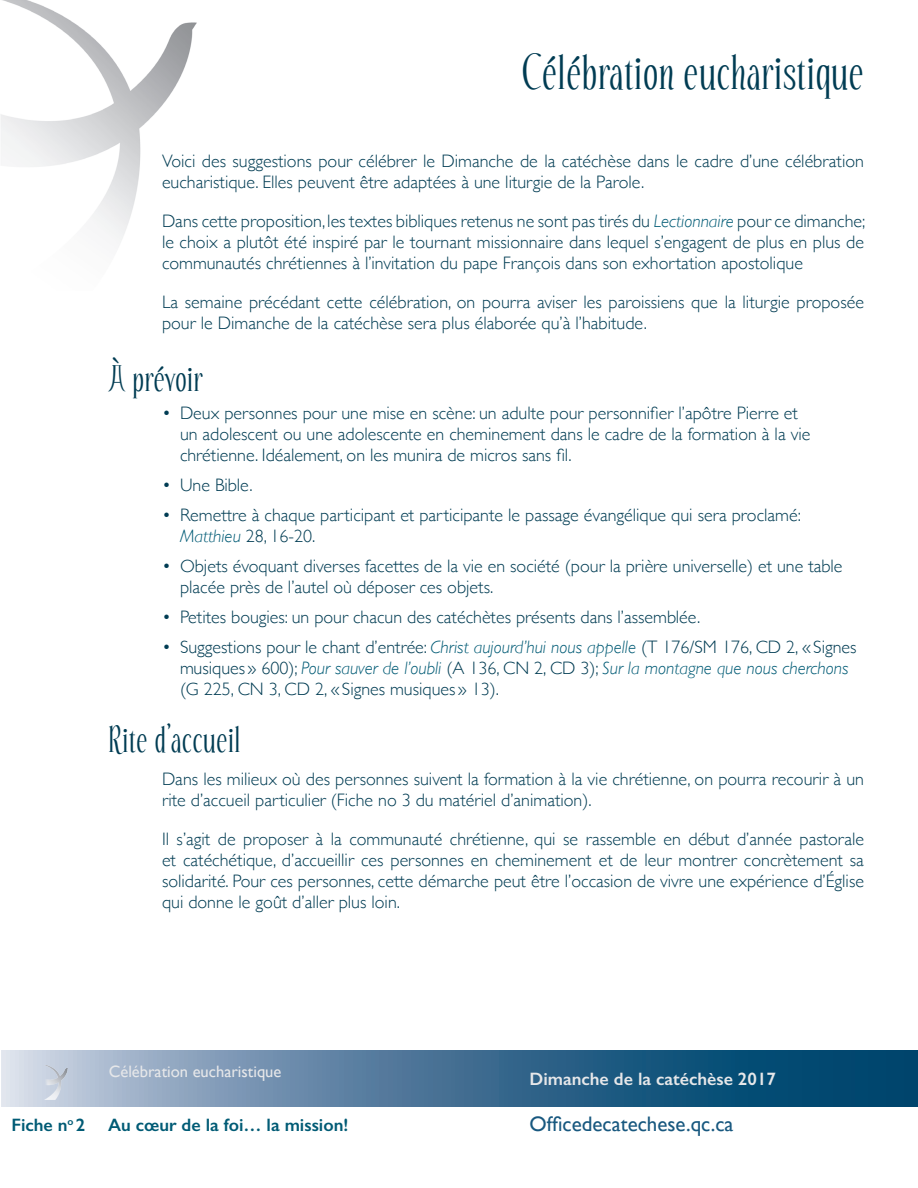
<style>
.page{position:relative;width:918px;height:1188px;background:#fff}
.page>*{position:absolute;margin:0;border:0;box-sizing:border-box;transform-origin:0 0}
.titre_à_droite{font:48px "Echelon";color:#003c53}
.sous-titre{font:36px "Echelon";color:#003c53}
.t1{font:21px "Gill Sans";color:#18587f}
.tx_reg{font:300 18px/21px "Gill Sans";color:#003c53}
.tx_reg_-_enumération{font:300 18px/21px "Gill Sans";color:#003c53}
.t2{font:600 18px "Gill Sans";color:#005b75}
.t3{font:600 18px "Gill Sans";color:#e6e7e9}
.t4{font:16.5px "Gill Sans";color:#e6e7e9}
.t5{font:600 10.5px "Gill Sans";color:#005b75}
.s1{font-style:italic;color:#005b75}
.s2{font-size:18px}
</style>
<div class="page">
<img style="left:1px;top:0;width:196px;height:243px">
<svg style="left:2px;top:1050px;width:916px;height:57px;background:#4b7899"></svg>
<img style="left:45px;top:1065px;width:26px;height:34px">
<p class="titre_à_droite" style="left:521px;top:44px;width:344px">Célébration eucharistique</p>
<p class="tx_reg" style="left:162px;top:150px;width:703px">Voici des suggestions pour célébrer le Dimanche de la catéchèse dans le cadre d’une célébration eucharistique. Elles peuvent être adaptées à une liturgie de la Parole.</p>
<p class="tx_reg" style="left:162px;top:210px;width:705px;text-align:justify">Dans cette proposition, les textes bibliques retenus ne sont pas tirés du <span class="s1">Lectionnaire</span> pour ce dimanche; le choix a plutôt été inspiré par le tournant missionnaire dans lequel s’engagent de plus en plus de communautés chrétiennes à l’invitation du pape François dans son exhortation apostolique</p>
<p class="tx_reg" style="left:162px;top:291px;width:704px">La semaine précédant cette célébration, on pourra aviser les paroissiens que la liturgie proposée pour le Dimanche de la catéchèse sera plus élaborée qu’à l’habitude.</p>
<p class="sous-titre" style="left:108px;top:357px;width:97px">À prévoir</p>
<p class="tx_reg_-_enumération" style="left:180px;top:402px;width:632px;text-indent:-18px">• Deux personnes pour une mise en scène: un adulte pour personnifier l’apôtre Pierre et un adolescent ou une adolescente en cheminement dans le cadre de la formation à la vie chrétienne. Idéalement, on les munira de micros sans fil.</p>
<p class="tx_reg_-_enumération" style="left:162px;top:474px;width:92px">• Une Bible.</p>
<p class="tx_reg_-_enumération" style="left:180px;top:504px;width:622px;text-indent:-18px">• Remettre à chaque participant et participante le passage évangélique qui sera proclamé:<br><span class="s1">Matthieu</span> 28, 16-20.</p>
<p class="tx_reg_-_enumération" style="left:180px;top:555px;width:664px;text-indent:-18px">• Objets évoquant diverses facettes de la vie en société (pour la prière universelle) et une table placée près de l’autel où déposer ces objets.</p>
<p class="tx_reg_-_enumération" style="left:162px;top:606px;width:540px">• Petites bougies: un pour chacun des catéchètes présents dans l’assemblée.</p>
<p class="tx_reg_-_enumération" style="left:180px;top:636px;width:678px;text-indent:-18px">• Suggestions pour le chant d’entrée: <span class="s1">Christ aujourd’hui nous appelle</span> (T 176/SM 176, CD 2, «Signes musiques » 600); <span class="s1">Pour sauver de l’oubli</span> (A 136, CN 2, CD 3); <span class="s1">Sur la montagne que nous cherchons </span>(G 225, CN 3, CD 2, «Signes musiques » 13).</p>
<p class="sous-titre" style="left:108px;top:719px;width:134px">Rite d’accueil</p>
<p class="tx_reg" style="left:162px;top:768px;width:704px">Dans les milieux où des personnes suivent la formation à la vie chrétienne, on pourra recourir à un rite d’accueil particulier (Fiche no 3 du matériel d’animation).</p>
<p class="tx_reg" style="left:162px;top:828px;width:704px;text-align:justify">Il s’agit de proposer à la communauté chrétienne, qui se rassemble en début d’année pastorale et catéchétique, d’accueillir ces personnes en cheminement et de leur montrer concrètement sa solidarité. Pour ces personnes, cette démarche peut être l’occasion de vivre une expérience d’Église qui donne le goût d’aller plus loin.</p>
<p class="t4" style="left:109px;top:1062px;width:174px">Célébration eucharistique</p>
<p class="t3" style="left:530px;top:1068px;width:248px">Dimanche de la catéchèse 2017</p>
<p class="t2" style="left:11px;top:1114px;width:58px">Fiche n</p>
<p class="t2" style="left:108px;top:1114px;width:242px">Au cœur de la foi… la mission!</p>
<p class="t1" style="left:530px;top:1111px;width:206px">Officedecatechese.qc.ca</p>
<p class="t5" style="left:68px;top:1115px;width:19px">o<span class="s2">2</span></p>
</div>
